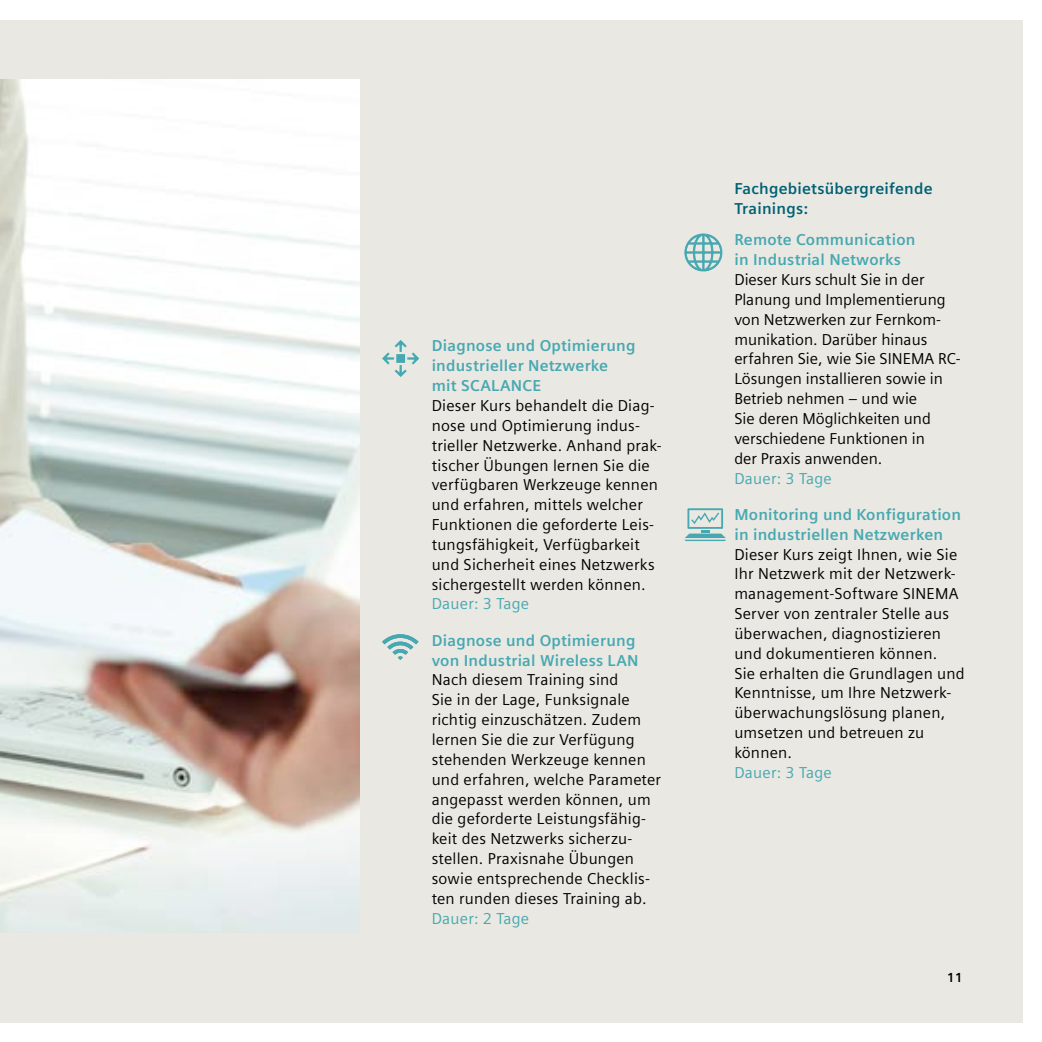
<style>
.page{position:relative;width:1042px;height:1042px;background:#fff}
.page>*{position:absolute;margin:0;border:0;box-sizing:border-box;transform-origin:0 0}
.t1{font:15.75px/19.8px "Siemens Sans Global";letter-spacing:.015em;color:#000}
.t2{font:700 15.75px/19.8px "Siemens Sans Global";letter-spacing:.015em;color:#46a8b1}
.t3{font:15.75px "Siemens Sans Global";letter-spacing:.015em;color:#46a8b1}
.t4{font:700 15.75px/19.8px "Siemens Sans Global";letter-spacing:.015em;color:#006174}
.t5{font:700 13.12px "Siemens Sans Global";color:#000}
</style>
<div class="page">
<div style="left:0;top:20px;width:1022px;height:1002px;background:#e9e8e2"></div>
<img style="left:0;top:79px;width:360px;height:854px">
<svg style="left:382px;top:340px;width:37px;height:37px"></svg>
<svg style="left:382px;top:634px;width:36px;height:26px"></svg>
<svg style="left:684px;top:234px;width:39px;height:37px"></svg>
<svg style="left:685px;top:508px;width:41px;height:33px"></svg>
<p class="t2" style="left:432px;top:336px;width:205px">Diagnose und Optimierung industrieller Netzwerke mit SCALANCE</p>
<p class="t1" style="left:432px;top:396px;width:230px">Dieser Kurs behandelt die Diag&shy;nose und Optimierung indus&shy;trieller Netzwerke. Anhand prak‑ tischer Übungen lernen Sie die verfügbaren Werkzeuge kennen und erfahren, mittels welcher<br>Funktionen die geforderte Leis&shy;tungsfähigkeit, Verfügbarkeit und Sicherheit eines Netzwerks sichergestellt werden können.</p>
<p class="t3" style="left:432px;top:592px;width:99px">Dauer: 3 Tage</p>
<p class="t2" style="left:432px;top:630px;width:208px">Diagnose und Optimierung von Industrial Wireless LAN</p>
<p class="t1" style="left:432px;top:671px;width:231px">Nach diesem Training sind<br>Sie in der Lage, Funksignale richtig einzuschätzen. Zudem lernen Sie die zur Verfügung stehenden Werkzeuge kennen und erfahren, welche Parameter angepasst werden können, um die geforderte Leistungsfähig&shy;keit des Netzwerks sicherzu&shy;stellen. Praxisnahe Übungen sowie entsprechende Checklis&shy;ten runden dieses Training ab.</p>
<p class="t3" style="left:432px;top:906px;width:99px">Dauer: 2 Tage</p>
<p class="t4" style="left:734px;top:179px;width:200px">Fachgebietsübergreifende<br>Trainings:</p>
<p class="t2" style="left:734px;top:230px;width:183px">Remote Communication in Industrial Networks</p>
<p class="t1" style="left:734px;top:270px;width:227px">Dieser Kurs schult Sie in der<br>Planung und Implementierung von Netzwerken zur Fernkom‑ munikation. Darüber hinaus erfahren Sie, wie Sie SINEMA RC-<br>Lösungen installieren sowie in<br>Betrieb nehmen – und wie<br>Sie deren Möglichkeiten und verschiedene Funktionen in<br>der Praxis anwenden.</p>
<p class="t3" style="left:734px;top:466px;width:99px">Dauer: 3 Tage</p>
<p class="t2" style="left:734px;top:504px;width:228px">Monitoring und Konfiguration in industriellen Netzwerken</p>
<p class="t1" style="left:734px;top:545px;width:232px">Dieser Kurs zeigt Ihnen, wie Sie<br>Ihr Netzwerk mit der Netzwerk&shy;management-Software SINEMA<br>Server von zentraler Stelle aus überwachen, diagnostizieren und dokumentieren können.<br>Sie erhalten die Grundlagen und<br>Kenntnisse, um Ihre Netzwerk&shy;überwachungslösung planen, umsetzen und betreuen zu können.</p>
<p class="t3" style="left:734px;top:761px;width:99px">Dauer: 3 Tage</p>
<p class="t5" style="left:947px;top:970px;width:17px">11</p>
</div>
